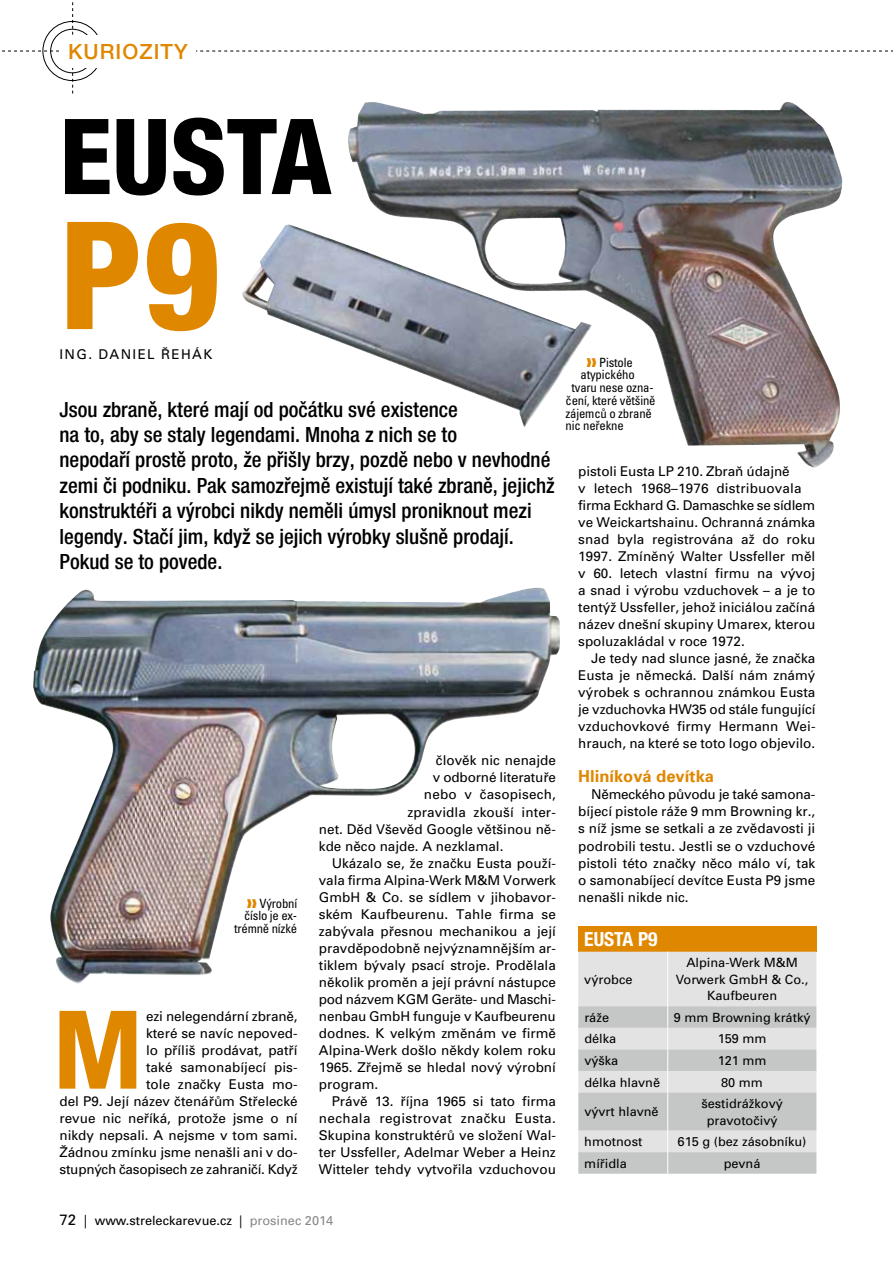
<style>
.page{position:relative;width:893px;height:1263px;background:#fff}
.page>*{position:absolute;margin:0;border:0;box-sizing:border-box;transform-origin:0 0}
.t1{font:800 condensed 150px "Helvetica Neue LT Pro";color:#e08700}
.t2{font:700 condensed 107.7px "Univers CE";color:#e08700}
.t3{font:800 condensed 105px "Helvetica Neue LT Pro";color:#000}
.t4{font:500 condensed 21px/25.5px "Helvetica Neue LT Pro";color:#000}
.t5{font:500 21px "Helvetica Neue LT Pro";letter-spacing:.05em;color:#e08700}
.t6{font:700 condensed 19.5px "Helvetica Neue LT Pro";color:#fff}
.t7{font:700 16.5px "Univers CE";color:#e08700}
.t8{font:13.5px/17px "Univers CE";color:#000;text-align:justify}
.t9{font:13.5px "Univers CE";letter-spacing:.025em;color:#000}
.t10{font:13.5px "Univers CE";letter-spacing:.1em;color:#000}
.t11{font:12.75px/16.5px "Univers CE";color:#000;text-align:center}
.t12{font:condensed 12.75px/12.8px "Univers CE";letter-spacing:-.015em;color:#000;text-align:right}
.s1{font-size:15px}
.s2{font-size:13.5px}
.s3{color:#878786}
</style>
<div class="page">
<div style="left:578px;top:926px;width:238px;height:26px;background:#e08700"></div>
<div style="left:578px;top:952px;width:238px;height:54px;background:#e3e3e3"></div>
<hr style="left:667px;top:952px;width:1px;height:54px;background:#fff">
<svg style="left:578px;top:1006px;width:238px;height:168px;background:#d1d1d1"></svg>
<svg style="left:2px;top:2px;width:891px;height:92px"></svg>
<div style="left:60px;top:35px;width:136px;height:32px;background:#fff"></div>
<img style="left:348px;top:102px;width:484px;height:366px">
<img style="left:242px;top:224px;width:350px;height:204px">
<img style="left:33px;top:588px;width:527px;height:396px">
<svg style="left:587px;top:358px;width:9px;height:9px"></svg>
<svg style="left:247px;top:899px;width:10px;height:9px"></svg>
<h3 class="t5" style="left:68px;top:39px;width:121px">KURIOZITY</h3>
<h3 class="t3" style="left:60px;top:92px;width:274px">EUSTA</h3>
<h1 class="t1" style="left:60px;top:183px;width:163px">P9</h1>
<p class="t10" style="left:60px;top:347px;width:154px">Ing. Daniel ŘEHÁK</p>
<p class="t4" style="left:60px;top:396px;width:497px">Jsou zbraně, které mají od počátku své existence<br>na to, aby se staly legendami. Mnoha z nich se to<br>nepodaří prostě proto, že přišly brzy, pozdě nebo v nevhodné zemi či podniku. Pak samozřejmě existují také zbraně, jejichž konstruktéři a výrobci nikdy neměli úmysl proniknout mezi legendy. Stačí jim, když se jejich výrobky slušně prodají.<br>Pokud se to povede.</p>
<p class="t12" style="left:234px;top:897px;width:65px">Výrobní číslo je ex&shy;trémně nízké</p>
<h2 class="t2" style="left:53px;top:990px;width:91px">M</h2>
<p class="t8" style="left:60px;top:1007px;width:240px;text-align:right">ezi nelegendární zbraně,<br>které se navíc nepoved‑<br>lo příliš prodávat, patří<br>také samonabíjecí pis‑<br>tole značky Eusta mo‑<br>del P9. Její název čtenářům Střelecké revue nic neříká, protože jsme o ní nikdy nepsali. A nejsme v tom sami.<br>Žádnou zmínku jsme nenašli ani v do‑ stupných časopisech ze zahraničí. Když</p>
<p class="t8" style="left:436px;top:752px;width:122px">člověk nic nenajde</p>
<p class="t8" style="left:433px;top:769px;width:125px">v odborné literatuře</p>
<p class="t8" style="left:424px;top:786px;width:134px">nebo v časopisech,</p>
<p class="t8" style="left:407px;top:803px;width:150px">zpravidla zkouší inter‑</p>
<p class="t8" style="left:319px;top:820px;width:238px">net. Děd Vševěd Google většinou ně‑</p>
<p class="t8" style="left:319px;top:837px;width:186px">kde něco najde. A nezklamal.</p>
<p class="t8" style="left:332px;top:854px;width:226px">Ukázalo se, že značku Eusta použí‑</p>
<p class="t8" style="left:319px;top:871px;width:239px">vala firma Alpina‑Werk M&amp;M Vorwerk</p>
<p class="t8" style="left:319px;top:888px;width:239px">GmbH &amp; Co. se sídlem v jihobavor‑</p>
<p class="t8" style="left:319px;top:905px;width:239px">ském Kaufbeurenu. Tahle firma se</p>
<p class="t8" style="left:319px;top:922px;width:239px">zabývala přesnou mechanikou a její</p>
<p class="t8" style="left:319px;top:939px;width:239px">pravděpodobně nejvýznamnějším ar‑</p>
<p class="t8" style="left:319px;top:957px;width:238px">tiklem bývaly psací stroje. Prodělala</p>
<p class="t8" style="left:319px;top:974px;width:239px">několik proměn a její právní nástupce</p>
<p class="t8" style="left:319px;top:991px;width:239px">pod názvem KGM Geräte- und Maschi‑</p>
<p class="t8" style="left:319px;top:1008px;width:238px">nenbau GmbH funguje v Kaufbeurenu</p>
<p class="t8" style="left:319px;top:1025px;width:239px">dodnes. K velkým změnám ve firmě</p>
<p class="t8" style="left:319px;top:1042px;width:238px">Alpina‑Werk došlo někdy kolem roku</p>
<p class="t8" style="left:319px;top:1059px;width:238px">1965. Zřejmě se hledal nový výrobní</p>
<p class="t8" style="left:319px;top:1076px;width:61px">program.</p>
<p class="t8" style="left:332px;top:1093px;width:226px">Právě 13. října 1965 si tato firma</p>
<p class="t9" style="left:319px;top:1110px;width:238px">nechala registrovat značku Eusta.</p>
<p class="t8" style="left:319px;top:1127px;width:238px">Skupina konstruktérů ve složení Wal‑</p>
<p class="t8" style="left:319px;top:1144px;width:239px">ter Ussfeller, Adelmar Weber a Heinz</p>
<p class="t8" style="left:319px;top:1161px;width:238px">Witteler tehdy vytvořila vzduchovou</p>
<p class="t12" style="left:599px;top:356px;width:35px">Pistole</p>
<p class="t12" style="left:581px;top:369px;width:56px">atypického</p>
<p class="t12" style="left:572px;top:381px;width:84px">tvaru nese ozna-</p>
<p class="t12" style="left:565px;top:394px;width:92px">čení, které většině</p>
<p class="t12" style="left:565px;top:407px;width:88px">zájemců o zbraně</p>
<p class="t12" style="left:565px;top:420px;width:60px">nic neřekne</p>
<p class="t8" style="left:578px;top:463px;width:239px;text-align:left">pistoli Eusta LP 210. Zbraň údajně<br>v letech 1968–1976 distribuovala firma Eckhard G. Damaschke se sídlem ve Weickartshainu. Ochranná známka snad byla registrována až do roku 1997. Zmíněný Walter Ussfeller měl v 60. letech vlastní firmu na vývoj a snad i výrobu vzduchovek – a je to tentýž Ussfeller, jehož iniciálou začíná název dnešní skupiny Umarex, kterou spoluzakládal v roce 1972.</p>
<p class="t8" style="left:578px;top:650px;width:239px;text-indent:13px">Je tedy nad slunce jasné, že značka Eusta je německá. Další nám známý výrobek s ochrannou známkou Eusta je vzduchovka HW35 od stále fungující vzduchovkové firmy Hermann Wei‑ hrauch, na které se toto logo objevilo.</p>
<p class="t7" style="left:578px;top:767px;width:137px">Hliníková devítka</p>
<p class="t8" style="left:578px;top:786px;width:239px;text-indent:13px">Německého původu je také samona‑ bíjecí pistole ráže 9 mm Browning kr., s níž jsme se setkali a ze zvědavosti ji podrobili testu. Jestli se o vzduchové pistoli této značky něco málo ví, tak o samonabíjecí devítce Eusta P9 jsme nenašli nikde nic.</p>
<h3 class="t6" style="left:584px;top:927px;width:75px">EUSTA P9</h3>
<p class="t11" style="left:584px;top:971px;width:50px">výrobce</p>
<p class="t11" style="left:676px;top:955px;width:134px">Alpina‑Werk M&amp;M<br>Vorwerk GmbH &amp; Co.,<br>Kaufbeuren</p>
<p class="t11" style="left:584px;top:1009px;width:26px">ráže</p>
<p class="t11" style="left:674px;top:1009px;width:138px">9 mm Browning krátký</p>
<p class="t11" style="left:584px;top:1031px;width:33px">délka</p>
<p class="t11" style="left:718px;top:1031px;width:50px">159 mm</p>
<p class="t11" style="left:584px;top:1052px;width:36px">výška</p>
<p class="t11" style="left:718px;top:1052px;width:50px">121 mm</p>
<p class="t11" style="left:584px;top:1074px;width:77px">délka hlavně</p>
<p class="t11" style="left:721px;top:1074px;width:43px">80 mm</p>
<p class="t11" style="left:584px;top:1104px;width:76px">vývrt hlavně</p>
<p class="t11" style="left:701px;top:1095px;width:83px">šestidrážkový pravotočivý</p>
<p class="t11" style="left:584px;top:1133px;width:60px">hmotnost</p>
<p class="t11" style="left:678px;top:1133px;width:130px">615 g (bez zásobníku)</p>
<p class="t11" style="left:584px;top:1155px;width:44px">mířidla</p>
<p class="t11" style="left:724px;top:1155px;width:38px">pevná</p>
<p class="t11" style="left:60px;top:1212px;width:275px"><span class="s1">72</span> <span class="s2">|</span> www.streleckarevue.cz | <span class="s3">prosinec 2014</span></p>
</div>
